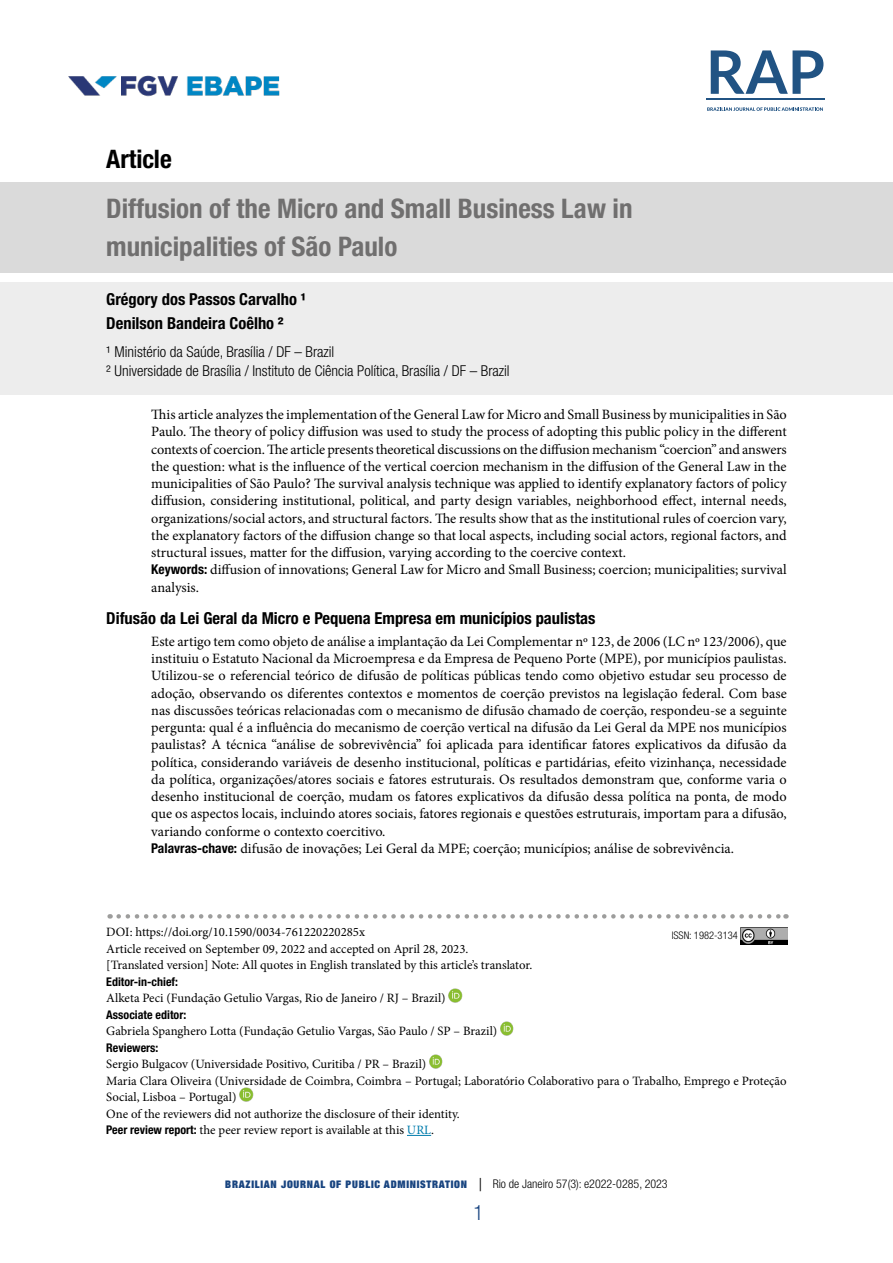
<style>
.page{position:relative;width:893px;height:1263px;background:#fff}
.page>*{position:absolute;margin:0;border:0;box-sizing:border-box;transform-origin:0 0}
.t1{font:700 condensed 27px/37.5px "Helvetica Neue LT Std";color:#706f6f}
.t2{font:700 condensed 25.5px "Helvetica Neue LT Std";color:#000}
.t3{font:300 condensed 21px "Helvetica Neue LT Std";color:#184480}
.t4{font:700 condensed 16.5px/23.7px "Helvetica Neue LT Std";color:#000}
.t5{font:300 condensed 15px/19.5px "Helvetica Neue LT Std";color:#000}
.t6{font:14.25px/17.2px "Minion Pro";color:#000}
.t7{font:12.75px/16.5px "Minion Pro";color:#000}
.t8{font:700 condensed 12px "Helvetica Neue LT Std";color:#000}
.t9{font:900 expanded 10.5px "Helvetica Neue";letter-spacing:.07em;color:#184480}
.t10{font:300 condensed 10.5px "Helvetica Neue LT Std";color:#000}
.s1{font-family:"Helvetica Neue LT Std";font-weight:700;font-stretch:condensed;font-size:13.5px}
.s2{font-family:"Helvetica Neue LT Std";font-weight:700;font-stretch:condensed;font-size:12px}
.s3{color:#007cac}
.s4{font-family:"Helvetica Neue LT Std";font-weight:300;font-stretch:condensed;font-size:18px;color:#000}
.s5{font-family:"Helvetica Neue LT Std";font-weight:300;font-stretch:condensed;font-size:12px;color:#000}
</style>
<div class="page">
<img style="left:68px;top:75px;width:212px;height:22px">
<svg style="left:707px;top:107px;width:116px;height:4px"></svg>
<hr style="left:706px;top:98px;width:119px;height:2px;background:#215383">
<svg style="left:711px;top:50px;width:112px;height:44px"></svg>
<div style="left:0;top:182px;width:892px;height:90px;background:#dadada"></div>
<div style="left:0;top:282px;width:892px;height:113px;background:#ededed"></div>
<svg style="left:119px;top:914px;width:667px;height:4px"></svg>
<img style="left:740px;top:928px;width:47px;height:16px">
<svg style="left:407px;top:1135px;width:24px;height:1px"></svg>
<img style="left:449px;top:988px;width:13px;height:14px">
<img style="left:500px;top:1021px;width:14px;height:14px">
<img style="left:429px;top:1054px;width:14px;height:14px">
<img style="left:239px;top:1087px;width:14px;height:14px">
<h2 class="t2" style="left:106px;top:144px;width:67px">Article</h2>
<h1 class="t1" style="left:106px;top:190px;width:528px">Diffusion of the Micro and Small Business Law in municipalities of São Paulo</h1>
<p class="t4" style="left:106px;top:287px;width:201px">Grégory dos Passos Carvalho ¹<br>Denilson Bandeira Coêlho ²</p>
<p class="t5" style="left:106px;top:342px;width:405px">¹ Ministério da Saúde, Brasília / DF – Brazil<br>² Universidade de Brasília / Instituto de Ciência Política, Brasília / DF – Brazil</p>
<p class="t6" style="left:151px;top:406px;width:637px">This article analyzes the implementation of the General Law for Micro and Small Business by municipalities in São Paulo. The theory of policy diffusion was used to study the process of adopting this public policy in the different contexts of coercion. The article presents theoretical discussions on the diffusion mechanism “coercion” and answers the question: what is the influence of the vertical coercion mechanism in the diffusion of the General Law in the municipalities of São Paulo? The survival analysis technique was applied to identify explanatory factors of policy diffusion, considering institutional, political, and party design variables, neighborhood effect, internal needs, organizations/social actors, and structural factors. The results show that as the institutional rules of coercion vary, the explanatory factors of the diffusion change so that local aspects, including social actors, regional factors, and structural issues, matter for the diffusion, varying according to the coercive context.<br><span class="s1">Keywords:</span> diffusion of innovations; General Law for Micro and Small Business; coercion; municipalities; survival analysis.</p>
<p class="t4" style="left:106px;top:606px;width:491px">Difusão da Lei Geral da Micro e Pequena Empresa em municípios paulistas</p>
<p class="t6" style="left:151px;top:633px;width:637px">Este artigo tem como objeto de análise a implantação da Lei Complementar nº 123, de 2006 (LC nº 123/2006), que instituiu o Estatuto Nacional da Microempresa e da Empresa de Pequeno Porte (MPE), por municípios paulistas.<br>Utilizou-se o referencial teórico de difusão de políticas públicas tendo como objetivo estudar seu processo de adoção, observando os diferentes contextos e momentos de coerção previstos na legislação federal. Com base nas discussões teóricas relacionadas com o mecanismo de difusão chamado de coerção, respondeu-se a seguinte pergunta: qual é a influência do mecanismo de coerção vertical na difusão da Lei Geral da MPE nos municípios paulistas? A técnica “análise de sobrevivência” foi aplicada para identificar fatores explicativos da difusão da política, considerando variáveis de desenho institucional, políticas e partidárias, efeito vizinhança, necessidade da política, organizações/atores sociais e fatores estruturais. Os resultados demonstram que, conforme varia o desenho institucional de coerção, mudam os fatores explicativos da difusão dessa política na ponta, de modo que os aspectos locais, incluindo atores sociais, fatores regionais e questões estruturais, importam para a difusão, variando conforme o contexto coercitivo.<br><span class="s1">Palavras-chave:</span> difusão de inovações; Lei Geral da MPE; coerção; municípios; análise de sobrevivência.</p>
<p class="t7" style="left:106px;top:924px;width:427px">DOI: https://doi.org/10.1590/0034-761220220285x<br>Article received on September 09, 2022 and accepted on April 28, 2023.<br>[Translated version] Note: All quotes in English translated by this article’s translator.</p>
<p class="t8" style="left:106px;top:974px;width:73px">Editor-in-chief:</p>
<p class="t7" style="left:106px;top:990px;width:341px">Alketa Peci (Fundação Getulio Vargas, Rio de Janeiro / RJ – Brazil)</p>
<p class="t8" style="left:106px;top:1007px;width:81px">Associate editor:</p>
<p class="t7" style="left:106px;top:1023px;width:392px">Gabriela Spanghero Lotta (Fundação Getulio Vargas, São Paulo / SP – Brazil)</p>
<p class="t8" style="left:106px;top:1040px;width:54px">Reviewers:</p>
<p class="t7" style="left:106px;top:1056px;width:682px">Sergio Bulgacov (Universidade Positivo, Curitiba / PR – Brazil)<br>Maria Clara Oliveira (Universidade de Coimbra, Coimbra – Portugal; Laboratório Colaborativo para o Trabalho, Emprego e Proteção Social, Lisboa – Portugal)<br>One of the reviewers did not authorize the disclosure of their identity.<br><span class="s2">Peer review report:</span> the peer review report is available at this <span class="s3">URL</span>.</p>
<p class="t10" style="left:672px;top:929px;width:68px">ISSN: 1982-3134</p>
<p class="t9" style="left:225px;top:1177px;width:444px">BRAZILIAN JOURNAL OF PUBLIC ADMINISTRATION <span class="s4">|</span> <span class="s5">Rio de Janeiro 57(3): e2022-0285, 2023</span></p>
<h3 class="t3" style="left:473px;top:1200px;width:12px">1</h3>
</div>
